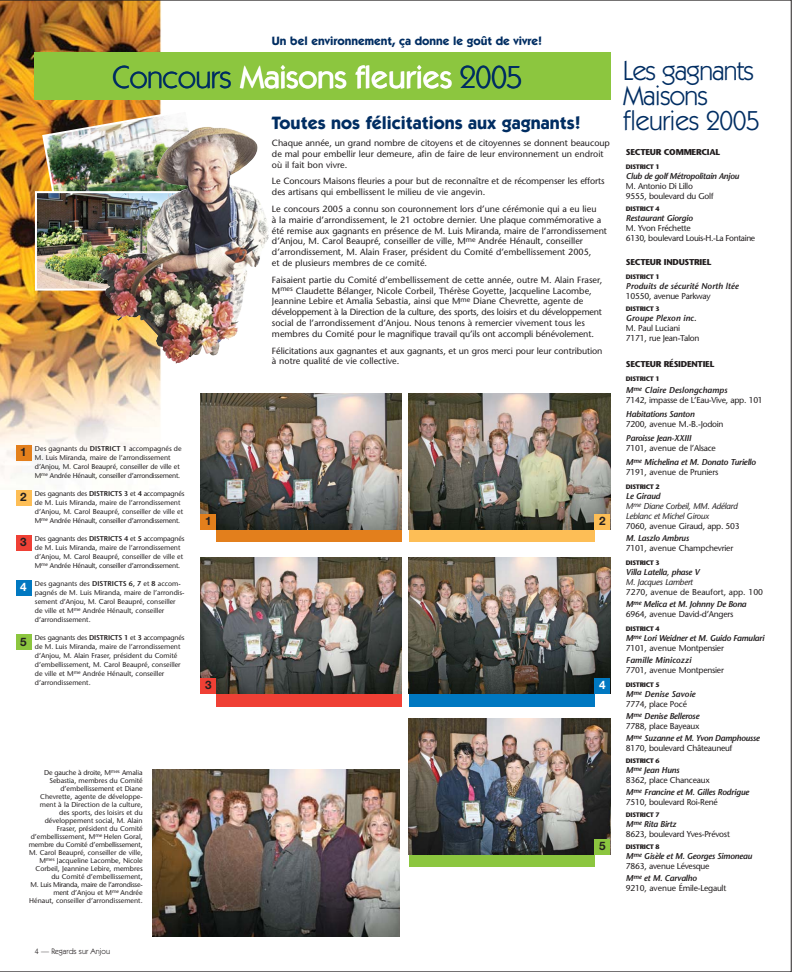
<style>
.page{position:relative;width:792px;height:972px;background:#fff}
.page>*{position:absolute;margin:0;border:0;box-sizing:border-box;transform-origin:0 0}
.t1{font:500 32px "Itc Kabel";letter-spacing:-.015em;color:#fff}
.t2{font:27.5px/24.9px "Itc Kabel";letter-spacing:-.03em;color:#002d62}
.t3{font:700 18px "Itc Kabel";color:#002d62}
.t4{font:700 12px "Itc Kabel";color:#002d62}
.t5{font:700 11.7px "Helvetica Neue";color:#231f20}
.t6{font:700 11.7px "Helvetica Neue";color:#fff}
.t7{font:9px/10.8px "Stone Sans";color:#231f20}
.t8{font:8.5px/10px "Stone Sans";letter-spacing:-.03em;color:#231f20}
.t9{font:italic 600 8.5px/10px "Stone Sans";letter-spacing:-.03em;color:#231f20}
.t10{font:italic 8.5px/10px "Stone Sans";letter-spacing:-.03em;color:#231f20}
.t11{font:italic 600 8.5px "Stone Sans";color:#231f20}
.t12{font:8.5px/12px "Stone Sans";color:#231f20}
.t13{font:700 8.5px "Stone Sans";letter-spacing:-.03em;color:#231f20}
.t14{font:8px "Itc Kabel";color:#231f20}
.t15{font:7px/9px "Stone Sans";color:#231f20}
.t16{font:700 6.5px "Stone Sans";letter-spacing:-.04em;color:#231f20}
.s1{font-weight:400;color:#002d62}
.s2{font-weight:600;font-style:italic}
.s3{font-weight:400;font-style:normal}
.s4{font-weight:600}
</style>
<div class="page">
<img style="left:0;top:0;width:791px;height:972px">
<h3 class="t4" style="left:272px;top:36px;width:272px">Un bel environnement, ça donne le goût de vivre!</h3>
<h1 class="t1" style="left:112px;top:65px;width:411px"><span class="s1">Concours</span> Maisons fleuries <span class="s1">2005</span></h1>
<h2 class="t2" style="left:622px;top:60px;width:139px">Les gagnants<br>Maisons fleuries 2005</h2>
<h3 class="t3" style="left:272px;top:116px;width:310px">Toutes nos félicitations aux gagnants!</h3>
<p class="t7" style="left:272px;top:138px;width:339px">Chaque année, un grand nombre de citoyens et de citoyennes se donnent beaucoup de mal pour embellir leur demeure, afin de faire de leur environnement un endroit où il fait bon vivre.</p>
<p class="t7" style="left:272px;top:177px;width:334px">Le Concours Maisons fleuries a pour but de reconnaître et de récompenser les efforts des artisans qui embellissent le milieu de vie angevin.</p>
<p class="t7" style="left:272px;top:204px;width:336px">Le concours 2005 a connu son couronnement lors d’une cérémonie qui a eu lieu<br>à la mairie d’arrondissement, le 21 octobre dernier. Une plaque commémorative a été remise aux gagnants en présence de M. Luis Miranda, maire de l’arrondissement d’Anjou, M. Carol Beaupré, conseiller de ville, M<sup>me</sup> Andrée Hénault, conseiller d’arrondissement, M. Alain Fraser, président du Comité d’embellissement 2005,<br>et de plusieurs membres de ce comité.</p>
<p class="t7" style="left:272px;top:275px;width:332px">Faisaient partie du Comité d’embellissement de cette année, outre M. Alain Fraser, M<sup>mes</sup> Claudette Bélanger, Nicole Corbeil, Thérèse Goyette, Jacqueline Lacombe, Jeannine Lebire et Amalia Sebastia, ainsi que M<sup>me</sup> Diane Chevrette, agente de développement à la Direction de la culture, des sports, des loisirs et du développement social de l’arrondissement d’Anjou. Nous tenons à remercier vivement tous les membres du Comité pour le magnifique travail qu’ils ont accompli bénévolement.</p>
<p class="t7" style="left:272px;top:346px;width:332px">Félicitations aux gagnantes et aux gagnants, et un gros merci pour leur contribution à notre qualité de vie collective.</p>
<p class="t13" style="left:626px;top:149px;width:96px">SECTEUR COMMERCIAL</p>
<p class="t16" style="left:626px;top:164px;width:35px">DISTRICT 1</p>
<p class="t9" style="left:626px;top:172px;width:115px">Club de golf Métropolitain Anjou</p>
<p class="t8" style="left:626px;top:182px;width:89px">M. Antonio Di Lillo<br>9555, boulevard du Golf</p>
<p class="t16" style="left:626px;top:206px;width:35px">DISTRICT 4</p>
<p class="t9" style="left:626px;top:214px;width:68px">Restaurant Giorgio</p>
<p class="t8" style="left:626px;top:224px;width:131px">M. Yvon Fréchette<br>6130, boulevard Louis-H.-La Fontaine</p>
<p class="t13" style="left:626px;top:259px;width:87px">SECTEUR INDUSTRIEL</p>
<p class="t16" style="left:626px;top:274px;width:35px">DISTRICT 1</p>
<p class="t11" style="left:626px;top:283px;width:114px">Produits de sécurité North ltée</p>
<p class="t8" style="left:626px;top:292px;width:86px">10550, avenue Parkway</p>
<p class="t16" style="left:626px;top:306px;width:35px">DISTRICT 3</p>
<p class="t11" style="left:626px;top:315px;width:72px">Groupe Plexon inc.</p>
<p class="t8" style="left:626px;top:324px;width:75px">M. Paul Luciani<br>7171, rue Jean-Talon</p>
<p class="t13" style="left:626px;top:361px;width:90px">SECTEUR RÉSIDENTIEL</p>
<p class="t16" style="left:626px;top:376px;width:35px">DISTRICT 1</p>
<p class="t8" style="left:626px;top:386px;width:138px"><span class="s2">M</span><sup>me</sup> <span class="s2">Claire Deslongchamps<br></span>7142, impasse de L’Eau-Vive, app. 101</p>
<p class="t9" style="left:626px;top:410px;width:70px">Habitations Santon</p>
<p class="t8" style="left:626px;top:420px;width:99px">7200, avenue M.-B.-Jodoin</p>
<p class="t9" style="left:626px;top:434px;width:67px">Paroisse Jean-XXIII</p>
<p class="t9" style="left:626px;top:442px;width:131px;line-height:14px"><span class="s3">7101, avenue de l’Alsace<br></span>M<sup>me</sup> Michelina et M. Donato Turiello</p>
<p class="t8" style="left:626px;top:468px;width:94px">7191, avenue de Pruniers</p>
<p class="t16" style="left:626px;top:484px;width:35px">DISTRICT 2</p>
<p class="t10" style="left:626px;top:492px;width:113px"><span class="s4">Le Giraud<br></span>M<sup>me</sup> Diane Corbeil, MM. Adélard<br>Leblanc et Michel Giroux</p>
<p class="t8" style="left:626px;top:522px;width:115px">7060, avenue Giraud, app. 503</p>
<p class="t9" style="left:626px;top:534px;width:65px">M. Laszlo Ambrus</p>
<p class="t8" style="left:626px;top:544px;width:109px">7101, avenue Champchevrier</p>
<p class="t16" style="left:626px;top:560px;width:35px">DISTRICT 3</p>
<p class="t9" style="left:626px;top:568px;width:75px">Villa Latella, phase V</p>
<p class="t10" style="left:626px;top:578px;width:69px">M. Jacques Lambert</p>
<p class="t12" style="left:626px;top:587px;width:139px">7270, avenue de Beaufort, app. 100<br><span class="s2">M</span><sup>me</sup> <span class="s2">Melica et M. Johnny De Bona</span></p>
<p class="t8" style="left:626px;top:610px;width:109px">6964, avenue David-d’Angers</p>
<p class="t16" style="left:626px;top:626px;width:35px">DISTRICT 4</p>
<p class="t9" style="left:626px;top:634px;width:140px">M<sup>me</sup> Lori Weidner et M. Guido Famulari<br><span class="s3">7101, avenue Montpensier</span></p>
<p class="t11" style="left:626px;top:657px;width:67px">Famille Minicozzi</p>
<p class="t8" style="left:626px;top:666px;width:99px">7701, avenue Montpensier</p>
<p class="t16" style="left:626px;top:683px;width:35px">DISTRICT 5</p>
<p class="t8" style="left:626px;top:690px;width:71px"><span class="s2">M</span><sup>me</sup> <span class="s2">Denise Savoie<br></span>7774, place Pocé</p>
<p class="t8" style="left:626px;top:712px;width:75px"><span class="s2">M</span><sup>me</sup> <span class="s2">Denise Bellerose<br></span>7788, place Bayeaux</p>
<p class="t9" style="left:626px;top:734px;width:135px">M<sup>me</sup> Suzanne et M. Yvon Damphousse<br><span class="s3">8170, boulevard Châteauneuf</span></p>
<p class="t16" style="left:626px;top:759px;width:35px">DISTRICT 6</p>
<p class="t8" style="left:626px;top:766px;width:85px"><span class="s2">M</span><sup>me</sup> <span class="s2">Jean Huns<br></span>8362, place Chanceaux</p>
<p class="t9" style="left:626px;top:788px;width:125px">M<sup>me</sup> Francine et M. Gilles Rodrigue<br><span class="s3">7510, boulevard Roi-René</span></p>
<p class="t16" style="left:626px;top:813px;width:35px">DISTRICT 7</p>
<p class="t8" style="left:626px;top:820px;width:105px"><span class="s2">M</span><sup>me</sup> <span class="s2">Rita Birtz<br></span>8623, boulevard Yves-Prévost</p>
<p class="t16" style="left:626px;top:845px;width:35px">DISTRICT 8</p>
<p class="t9" style="left:626px;top:852px;width:128px">M<sup>me</sup> Gisèle et M. Georges Simoneau<br><span class="s3">7863, avenue Lévesque</span></p>
<p class="t8" style="left:626px;top:874px;width:102px"><span class="s2">M</span><sup>me</sup> <span class="s2">et M. Carvalho<br></span>9210, avenue Émile-Legault</p>
<p class="t15" style="left:35px;top:444px;width:148px">Des gagnants du <span class="s4">DISTRICT 1</span> accompagnés de M. Luis Miranda, maire de l’arrondissement d’Anjou, M. Carol Beaupré, conseiller de ville et M<sup>me</sup> Andrée Hénault, conseiller d’arrondissement.</p>
<p class="t15" style="left:35px;top:489px;width:151px">Des gagnants des <span class="s4">DISTRICTS 3</span> et <span class="s4">4</span> accompagnés de M. Luis Miranda, maire de l’arrondissement d’Anjou, M. Carol Beaupré, conseiller de ville et M<sup>me</sup> Andrée Hénault, conseiller d’arrondissement.</p>
<p class="t15" style="left:35px;top:534px;width:151px">Des gagnants des <span class="s4">DISTRICTS 4</span> et <span class="s4">5</span> accompagnés de M. Luis Miranda, maire de l’arrondissement d’Anjou, M. Carol Beaupré, conseiller de ville et M<sup>me</sup> Andrée Hénault, conseiller d’arrondissement.</p>
<p class="t15" style="left:35px;top:579px;width:151px">Des gagnants des <span class="s4">DISTRICTS 6, 7</span> et <span class="s4">8</span> accom&shy;pagnés de M. Luis Miranda, maire de l’arrondis&shy;sement d’Anjou, M. Carol Beaupré, conseiller de ville et M<sup>me</sup> Andrée Hénault, conseiller d’arrondissement.</p>
<p class="t15" style="left:35px;top:633px;width:151px">Des gagnants des <span class="s4">DISTRICTS 1</span> et <span class="s4">3</span> accompagnés de M. Luis Miranda, maire de l’arrondissement d’Anjou, M. Alain Fraser, président du Comité d’embellissement, M. Carol Beaupré, conseiller de ville et M<sup>me</sup> Andrée Hénault, conseiller d’arrondissement.</p>
<h3 class="t5" style="left:20px;top:448px;width:8px">1</h3>
<h3 class="t5" style="left:20px;top:493px;width:8px">2</h3>
<h3 class="t5" style="left:20px;top:537px;width:8px">3</h3>
<h3 class="t6" style="left:20px;top:583px;width:8px">4</h3>
<h3 class="t5" style="left:205px;top:517px;width:8px">1</h3>
<h3 class="t5" style="left:599px;top:517px;width:8px">2</h3>
<h3 class="t5" style="left:20px;top:637px;width:8px">5</h3>
<h3 class="t5" style="left:205px;top:681px;width:8px">3</h3>
<h3 class="t6" style="left:599px;top:681px;width:8px">4</h3>
<p class="t15" style="left:29px;top:769px;width:115px;line-height:8px;text-align:right">De gauche à droite, M<sup>mes</sup> Amalia<br>Sebastia, membres du Comité d’embellissement et Diane<br>Chevrette, agente de développe&shy;ment à la Direction de la culture, des sports, des loisirs et du développement social, M. Alain<br>Fraser, président du Comité d’embellissement, M<sup>me</sup> Helen Goral, membre du Comité d’embellissement,<br>M. Carol Beaupré, conseiller de ville,<br>M<sup>mes</sup> Jacqueline Lacombe, Nicole<br>Corbeil, Jeannine Lebire, membres du Comité d’embellissement,<br>M. Luis Miranda, maire de l’arrondisse&shy;ment d’Anjou et M<sup>me</sup> Andrée<br>Hénaut, conseiller d’arrondissement.</p>
<h3 class="t5" style="left:599px;top:842px;width:8px">5</h3>
<p class="t14" style="left:35px;top:948px;width:77px">4 — Regards sur Anjou</p>
</div>
